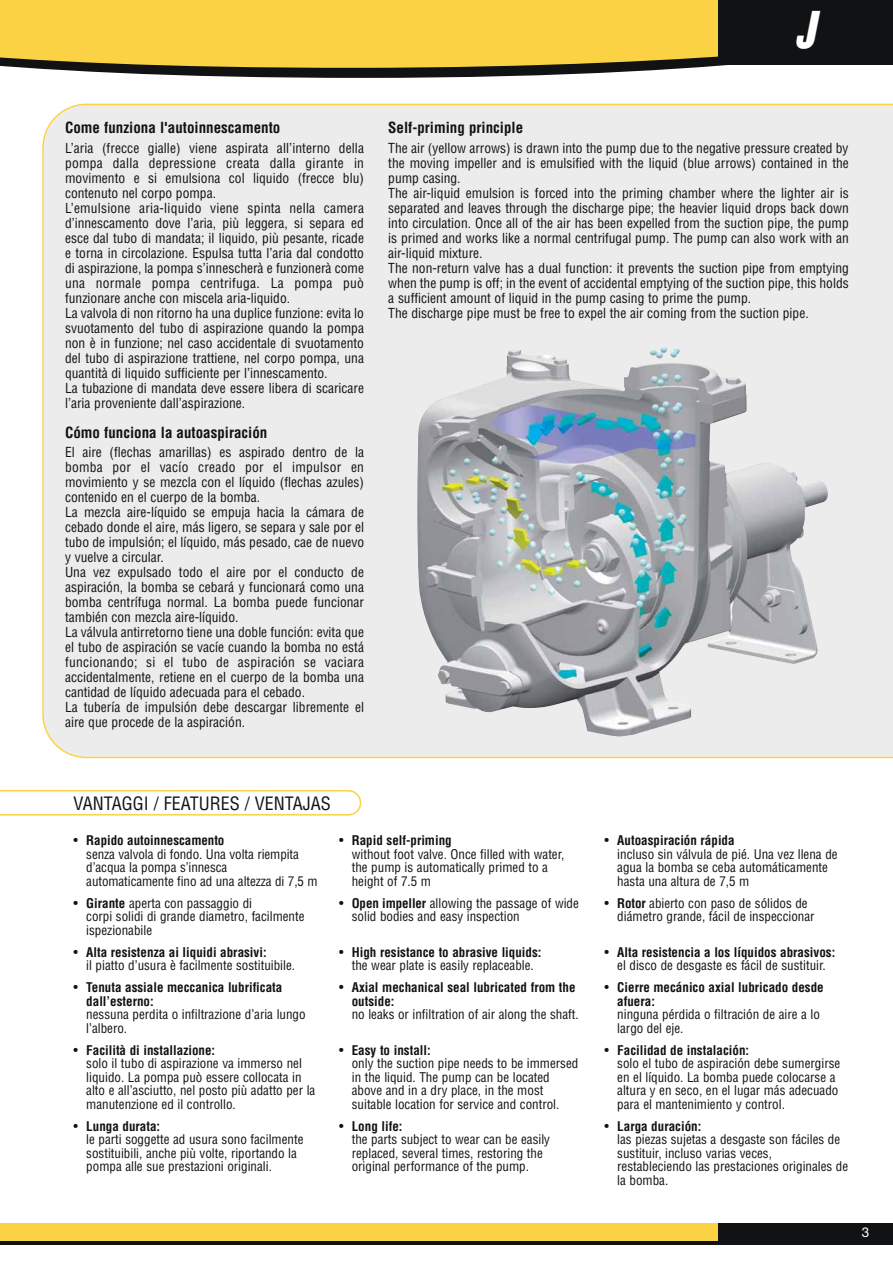
<style>
.page{position:relative;width:893px;height:1263px;background:#fff}
.page>*{position:absolute;margin:0;border:0;box-sizing:border-box;transform-origin:0 0}
.t1{font:49.5px "Helvetica Condensed Black Obl+KDNQLH";color:#fff;scale:.93 1}
.t2{font:condensed 18px "Helvetica";color:#111213}
.t3{font:700 condensed 15px "Helvetica";color:#111213}
.t4{font:condensed 13.5px/15px "Helvetica";color:#111213}
.t5{font:13.5px "Helvetica Neue";color:#fff}
.t6{font:condensed 13.05px/13.5px "Helvetica";color:#111213}
.t7{font:700 condensed 13.05px/13.5px "Helvetica";color:#111213}
.s1{font-size:13.5px}
.s2{font-weight:700}
.s3{font-weight:400;font-size:13.5px}
.s4{font-weight:400}
</style>
<div class="page">
<div style="left:42px;top:104px;width:850px;height:654px;background:#edeced"></div>
<svg style="left:30px;top:68px;width:656px;height:10px;fill:#111213"></svg>
<div style="left:0;top:0;width:727px;height:68px;background:#fad244"></div>
<div style="left:718px;top:0;width:174px;height:65px;background:#111213"></div>
<svg style="left:0;top:1240px;width:892px;height:5px;background:#3b351b"></svg>
<div style="left:0;top:1223px;width:737px;height:17px;background:#fad244"></div>
<div style="left:718px;top:1223px;width:174px;height:20px;background:#111213"></div>
<svg style="left:0;top:790px;width:361px;height:26px"></svg>
<img style="left:417px;top:349px;width:412px;height:388px">
<h1 class="t1" style="left:795px;top:-1px;width:24px">J</h1>
<p class="t3" style="left:65px;top:122px;width:217px">Come funziona l'autoinnescamento</p>
<p class="t4" style="left:65px;top:141px;width:300px">L’aria (frecce gialle) viene aspirata all’interno della pompa dalla depressione creata dalla girante in movimento e si emulsiona col liquido (frecce blu) contenuto nel corpo pompa.<br>L’emulsione aria-liquido viene spinta nella camera d’innescamento dove l’aria, più leggera, si separa ed esce dal tubo di mandata; il liquido, più pesante, ricade e torna in circolazione. Espulsa tutta l’aria dal condotto di aspirazione, la pompa s’innescherà e funzionerà come una normale pompa centrifuga. La pompa può funzionare anche con miscela aria-liquido.<br>La valvola di non ritorno ha una duplice funzione: evita lo svuotamento del tubo di aspirazione quando la pompa non è in funzione; nel caso accidentale di svuotamento del tubo di aspirazione trattiene, nel corpo pompa, una quantità di liquido sufficiente per l’innescamento.<br>La tubazione di mandata deve essere libera di scaricare l’aria proveniente dall’aspirazione.</p>
<p class="t3" style="left:65px;top:426px;width:204px">Cómo funciona la autoaspiración</p>
<p class="t4" style="left:65px;top:446px;width:301px">El aire (flechas amarillas) es aspirado dentro de la bomba por el vacío creado por el impulsor en movimiento y se mezcla con el líquido (flechas azules) contenido en el cuerpo de la bomba.<br>La mezcla aire-líquido se empuja hacia la cámara de cebado donde el aire, más ligero, se separa y sale por el tubo de impulsión; el líquido, más pesado, cae de nuevo y vuelve a circular.<br>Una vez expulsado todo el aire por el conducto de aspiración, la bomba se cebará y funcionará como una bomba centrífuga normal. La bomba puede funcionar también con mezcla aire-líquido.<br>La válvula antirretorno tiene una doble función: evita que el tubo de aspiración se vacíe cuando la bomba no está funcionando; si el tubo de aspiración se vaciara accidentalmente, retiene en el cuerpo de la bomba una cantidad de líquido adecuada para el cebado.<br>La tubería de impulsión debe descargar libremente el aire que procede de la aspiración.</p>
<p class="t3" style="left:388px;top:122px;width:136px">Self-priming principle</p>
<p class="t4" style="left:388px;top:141px;width:462px">The air (yellow arrows) is drawn into the pump due to the negative pressure created by the moving impeller and is emulsified with the liquid (blue arrows) contained in the pump casing.<br>The air-liquid emulsion is forced into the priming chamber where the lighter air is separated and leaves through the discharge pipe; the heavier liquid drops back down into circulation. Once all of the air has been expelled from the suction pipe, the pump is primed and works like a normal centrifugal pump. The pump can also work with an air-liquid mixture.<br>The non-return valve has a dual function: it prevents the suction pipe from emptying when the pump is off; in the event of accidental emptying of the suction pipe, this holds a sufficient amount of liquid in the pump casing to prime the pump.<br>The discharge pipe must be free to expel the air coming from the suction pipe.</p>
<h2 class="t2" style="left:74px;top:796px;width:259px">VANTAGGI / FEATURES / VENTAJAS</h2>
<p class="t6" style="left:86px;top:835px;width:233px;text-indent:-13px"><span class="s1">•</span> <span class="s2">Rapido autoinnescamento<br></span>senza valvola di fondo. Una volta riempita d’acqua la pompa s’innesca automaticamente fino ad una altezza di 7,5 m</p>
<p class="t6" style="left:86px;top:897px;width:220px;text-indent:-13px"><span class="s1">•</span> <span class="s2">Girante</span> aperta con passaggio di<br>corpi solidi di grande diametro, facilmente ispezionabile</p>
<p class="t6" style="left:86px;top:946px;width:210px;text-indent:-13px"><span class="s1">•</span> <span class="s2">Alta resistenza ai liquidi abrasivi:<br></span>il piatto d’usura è facilmente sostituibile.</p>
<p class="t7" style="left:86px;top:982px;width:198px;text-indent:-13px"><span class="s3">•</span> Tenuta assiale meccanica lubrificata dall’esterno:</p>
<p class="t6" style="left:86px;top:1009px;width:221px">nessuna perdita o infiltrazione d’aria lungo l’albero.</p>
<p class="t6" style="left:86px;top:1044px;width:231px;text-indent:-13px"><span class="s1">•</span> <span class="s2">Facilità di installazione:<br></span>solo il tubo di aspirazione va immerso nel liquido. La pompa può essere collocata in alto e all’asciutto, nel posto più adatto per la manutenzione ed il controllo.</p>
<p class="t6" style="left:86px;top:1120px;width:219px;text-indent:-13px"><span class="s1">•</span> <span class="s2">Lunga durata:<br></span>le parti soggette ad usura sono facilmente sostituibili, anche più volte, riportando la pompa alle sue prestazioni originali.</p>
<p class="t6" style="left:352px;top:835px;width:214px;text-indent:-13px"><span class="s1">•</span> <span class="s2">Rapid self-priming<br></span>without foot valve. Once filled with water, the pump is automatically primed to a height of 7.5 m</p>
<p class="t6" style="left:352px;top:897px;width:229px;text-indent:-13px"><span class="s1">•</span> <span class="s2">Open impeller</span> allowing the passage of wide solid bodies and easy inspection</p>
<p class="t7" style="left:339px;top:946px;width:204px;text-align:center"><span class="s3">•</span> High resistance to abrasive liquids: <span class="s4">the wear plate is easily replaceable.</span></p>
<p class="t7" style="left:352px;top:982px;width:225px;text-indent:-13px"><span class="s3">•</span> Axial mechanical seal lubricated from the outside:</p>
<p class="t6" style="left:352px;top:1009px;width:228px">no leaks or infiltration of air along the shaft.</p>
<p class="t6" style="left:352px;top:1044px;width:228px;text-indent:-13px"><span class="s1">•</span> <span class="s2">Easy to install:<br></span>only the suction pipe needs to be immersed in the liquid. The pump can be located above and in a dry place, in the most suitable location for service and control.</p>
<p class="t6" style="left:352px;top:1120px;width:200px;text-indent:-13px"><span class="s1">•</span> <span class="s2">Long life:<br></span>the parts subject to wear can be easily replaced, several times, restoring the original performance of the pump.</p>
<p class="t6" style="left:617px;top:835px;width:222px;text-indent:-13px"><span class="s1">•</span> <span class="s2">Autoaspiración rápida<br></span>incluso sin válvula de pié. Una vez llena de agua la bomba se ceba automáticamente hasta una altura de 7,5 m</p>
<p class="t6" style="left:617px;top:897px;width:199px;text-indent:-13px"><span class="s1">•</span> <span class="s2">Rotor</span> abierto con paso de sólidos de diámetro grande, fácil de inspeccionar</p>
<p class="t7" style="left:604px;top:946px;width:232px;text-align:center"><span class="s3">•</span> Alta resistencia a los líquidos abrasivos: <span class="s4">el disco de desgaste es fácil de sustituir.</span></p>
<p class="t7" style="left:617px;top:982px;width:208px;text-indent:-13px"><span class="s3">•</span> Cierre mecánico axial lubricado desde afuera:</p>
<p class="t6" style="left:617px;top:1009px;width:204px">ninguna pérdida o filtración de aire a lo largo del eje.</p>
<p class="t6" style="left:617px;top:1044px;width:224px;text-indent:-13px"><span class="s1">•</span> <span class="s2">Facilidad de instalación:<br></span>solo el tubo de aspiración debe sumergirse en el líquido. La bomba puede colocarse a altura y en seco, en el lugar más adecuado para el mantenimiento y control.</p>
<p class="t6" style="left:617px;top:1120px;width:232px;text-indent:-13px"><span class="s1">•</span> <span class="s2">Larga duración:<br></span>las piezas sujetas a desgaste son fáciles de sustituir, incluso varias veces, restableciendo las prestaciones originales de la bomba.</p>
<p class="t5" style="left:862px;top:1227px;width:9px">3</p>
</div>
